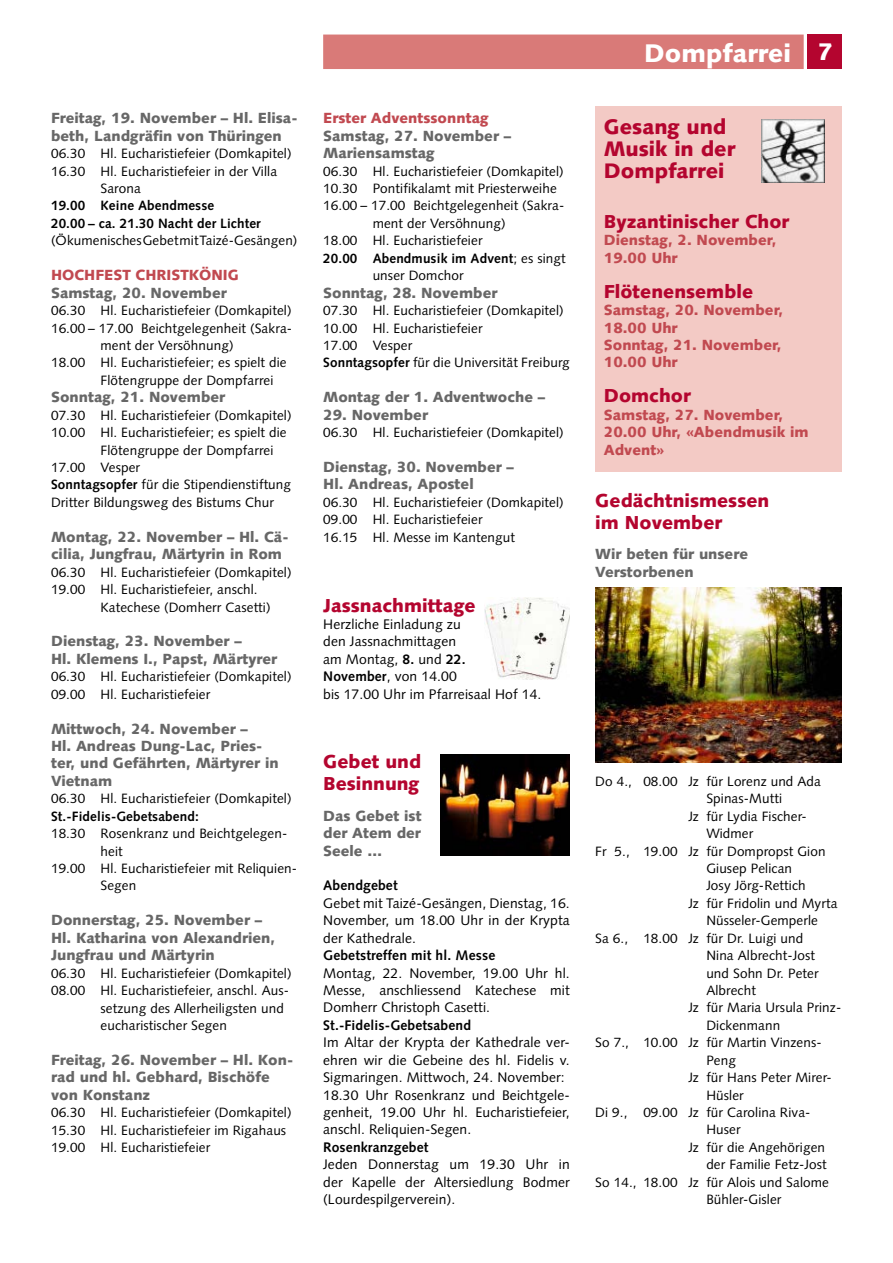
<style>
.page{position:relative;width:893px;height:1263px;background:#fff}
.page>*{position:absolute;margin:0;border:0;box-sizing:border-box;transform-origin:0 0}
.t1{font:900 25.5px "Syntax";color:#fff}
.t2{font:900 21px/22.5px "Syntax";color:#b4052f}
.t3{font:900 18.75px/21.8px "Syntax";color:#b4052f}
.t4{font:900 14.7px/17.4px "Syntax";color:#676767}
.t5{font:900 14.7px/17.4px "Syntax";color:#c14950}
.t6{font:13.8px/17.4px "Syntax";letter-spacing:.01em;color:#000;text-align:justify}
.t7{font:700 13.8px "Syntax";letter-spacing:.01em;color:#000}
.t8{font:13.5px/17.4px "Syntax";letter-spacing:.01em;color:#000}
.t9{font:700 13.5px/17.4px "Syntax";letter-spacing:.01em;color:#000}
.s1{font-weight:700}
.s2{font-weight:400}
.s3{font-size:24px}
</style>
<div class="page">
<div style="left:808px;top:35px;width:34px;height:34px;background:#b4052f"></div>
<div style="left:323px;top:35px;width:481px;height:34px;background:#d97a78"></div>
<img style="left:484px;top:597px;width:85px;height:82px">
<img style="left:441px;top:755px;width:129px;height:100px">
<div style="left:595px;top:106px;width:247px;height:366px;background:#f3cac5"></div>
<img style="left:761px;top:119px;width:64px;height:64px">
<img style="left:595px;top:588px;width:247px;height:175px">
<p class="t4" style="left:51px;top:110px;width:248px">Freitag, 19. November – Hl. Elisa&shy;beth, Landgräfin von Thüringen</p>
<p class="t8" style="left:51px;top:145px;width:242px">06.30 Hl. Eucharistiefeier (Domkapitel)</p>
<p class="t8" style="left:51px;top:162px;width:228px">16.30 Hl. Eucharistiefeier in der Villa</p>
<p class="t8" style="left:101px;top:180px;width:42px">Sarona</p>
<p class="t9" style="left:51px;top:197px;width:211px">19.00 Keine Abendmesse<br>20.00 – ca. 21.30 Nacht der Lichter</p>
<p class="t8" style="left:51px;top:232px;width:248px">(Ökumenisches Gebet mit Taizé-Gesängen)</p>
<p class="t5" style="left:51px;top:266px;width:189px">HOCHFEST CHRISTKÖNIG</p>
<p class="t4" style="left:51px;top:284px;width:177px">Samstag, 20. November</p>
<p class="t8" style="left:51px;top:302px;width:242px">06.30 Hl. Eucharistiefeier (Domkapitel)</p>
<p class="t8" style="left:51px;top:319px;width:243px">16.00 – 17.00 Beichtgelegenheit (Sakra-</p>
<p class="t8" style="left:101px;top:337px;width:134px">ment der Versöhnung)</p>
<p class="t8" style="left:51px;top:354px;width:237px">18.00 Hl. Eucharistiefeier; es spielt die</p>
<p class="t8" style="left:101px;top:371px;width:174px">Flötengruppe der Dompfarrei</p>
<p class="t4" style="left:51px;top:388px;width:176px">Sonntag, 21. November</p>
<p class="t8" style="left:51px;top:406px;width:242px">07.30 Hl. Eucharistiefeier (Domkapitel)</p>
<p class="t8" style="left:51px;top:424px;width:237px">10.00 Hl. Eucharistiefeier; es spielt die</p>
<p class="t8" style="left:101px;top:441px;width:174px">Flötengruppe der Dompfarrei</p>
<p class="t8" style="left:51px;top:459px;width:91px">17.00 Vesper</p>
<p class="t8" style="left:51px;top:476px;width:242px"><span class="s1">Sonntagsopfer</span> für die Stipendienstiftung</p>
<p class="t8" style="left:51px;top:493px;width:225px">Dritter Bildungsweg des Bistums Chur</p>
<p class="t4" style="left:51px;top:528px;width:239px">Montag, 22. November – Hl. Cä&shy;cilia, Jungfrau, Märtyrin in Rom</p>
<p class="t8" style="left:51px;top:563px;width:242px">06.30 Hl. Eucharistiefeier (Domkapitel)</p>
<p class="t8" style="left:51px;top:581px;width:208px">19.00 Hl. Eucharistiefeier, anschl.</p>
<p class="t8" style="left:101px;top:598px;width:172px">Katechese (Domherr Casetti)</p>
<p class="t4" style="left:51px;top:633px;width:228px">Dienstag, 23. November –<br>Hl. Klemens I., Papst, Märtyrer</p>
<p class="t8" style="left:51px;top:668px;width:242px">06.30 Hl. Eucharistiefeier (Domkapitel)<br>09.00 Hl. Eucharistiefeier</p>
<p class="t4" style="left:51px;top:720px;width:229px">Mittwoch, 24. November –<br>Hl. Andreas Dung-Lac, Pries&shy;ter, und Gefährten, Märtyrer in<br>Vietnam</p>
<p class="t8" style="left:51px;top:790px;width:242px">06.30 Hl. Eucharistiefeier (Domkapitel)</p>
<p class="t9" style="left:51px;top:807px;width:149px">St.-Fidelis-Gebetsabend:</p>
<p class="t8" style="left:51px;top:825px;width:238px">18.30 Rosenkranz und Beichtgelegen-</p>
<p class="t8" style="left:101px;top:842px;width:24px">heit</p>
<p class="t8" style="left:51px;top:860px;width:248px">19.00 Hl. Eucharistiefeier mit Reliquien-</p>
<p class="t8" style="left:101px;top:877px;width:37px">Segen</p>
<p class="t4" style="left:51px;top:911px;width:226px">Donnerstag, 25. November –<br>Hl. Katharina von Alexandrien,<br>Jungfrau und Märtyrin</p>
<p class="t8" style="left:51px;top:964px;width:242px">06.30 Hl. Eucharistiefeier (Domkapitel)</p>
<p class="t8" style="left:51px;top:982px;width:240px">08.00 Hl. Eucharistiefeier, anschl. Aus-</p>
<p class="t8" style="left:101px;top:999px;width:185px">setzung des Allerheiligsten und</p>
<p class="t8" style="left:101px;top:1016px;width:128px">eucharistischer Segen</p>
<p class="t4" style="left:51px;top:1051px;width:244px">Freitag, 26. November – Hl. Kon&shy;rad und hl. Gebhard, Bischöfe von Konstanz</p>
<p class="t8" style="left:51px;top:1104px;width:242px">06.30 Hl. Eucharistiefeier (Domkapitel)<br>15.30 Hl. Eucharistiefeier im Rigahaus<br>19.00 Hl. Eucharistiefeier</p>
<p class="t5" style="left:323px;top:110px;width:167px">Erster Adventssonntag</p>
<p class="t4" style="left:323px;top:127px;width:189px">Samstag, 27. November –<br>Mariensamstag</p>
<p class="t8" style="left:323px;top:162px;width:242px">06.30 Hl. Eucharistiefeier (Domkapitel)</p>
<p class="t8" style="left:323px;top:180px;width:235px">10.30 Pontifikalamt mit Priesterweihe</p>
<p class="t8" style="left:323px;top:197px;width:243px">16.00 – 17.00 Beichtgelegenheit (Sakra-</p>
<p class="t8" style="left:373px;top:215px;width:134px">ment der Versöhnung)</p>
<p class="t8" style="left:323px;top:232px;width:161px">18.00 Hl. Eucharistiefeier</p>
<p class="t9" style="left:323px;top:249px;width:244px">20.00 Abendmusik im Advent<span class="s2">; es singt</span></p>
<p class="t8" style="left:373px;top:267px;width:92px">unser Domchor</p>
<p class="t4" style="left:323px;top:284px;width:176px">Sonntag, 28. November</p>
<p class="t8" style="left:323px;top:302px;width:248px">07.30 Hl. Eucharistiefeier (Domkapitel)<br>10.00 Hl. Eucharistiefeier<br>17.00 Vesper<br><span class="s1">Sonntagsopfer</span> für die Universität Freiburg</p>
<p class="t4" style="left:323px;top:388px;width:224px">Montag der 1. Adventwoche –</p>
<p class="t4" style="left:323px;top:406px;width:106px">29. November</p>
<p class="t8" style="left:323px;top:424px;width:242px">06.30 Hl. Eucharistiefeier (Domkapitel)</p>
<p class="t4" style="left:323px;top:458px;width:192px">Dienstag, 30. November –<br>Hl. Andreas, Apostel</p>
<p class="t8" style="left:323px;top:494px;width:242px">06.30 Hl. Eucharistiefeier (Domkapitel)<br>09.00 Hl. Eucharistiefeier<br>16.15 Hl. Messe im Kantengut</p>
<h3 class="t3" style="left:323px;top:594px;width:154px">Jassnachmittage</h3>
<p class="t6" style="left:323px;top:615px;width:220px;text-align:left">Herzliche Einladung zu<br>den Jassnachmittagen<br>am Montag, <span class="s1">8.</span> und <span class="s1">22.<br>November</span>, von 14.00<br>bis 17.00 Uhr im Pfarreisaal Hof 14.</p>
<h3 class="t3" style="left:323px;top:751px;width:100px">Gebet und<br>Besinnung</h3>
<p class="t4" style="left:323px;top:807px;width:100px;text-align:justify">Das Gebet ist der Atem der Seele …</p>
<p class="t7" style="left:323px;top:878px;width:76px">Abendgebet</p>
<p class="t6" style="left:323px;top:894px;width:248px">Gebet mit Taizé-Gesängen, Dienstag, 16.<br>November, um 18.00 Uhr in der Krypta der Kathedrale.</p>
<p class="t7" style="left:323px;top:947px;width:174px">Gebetstreffen mit hl. Messe</p>
<p class="t6" style="left:323px;top:964px;width:248px">Montag, 22. November, 19.00 Uhr hl.<br>Messe, anschliessend Katechese mit Domherr Christoph Casetti.</p>
<p class="t7" style="left:323px;top:1017px;width:149px">St.-Fidelis-Gebetsabend</p>
<p class="t6" style="left:323px;top:1034px;width:248px;text-align:left">Im Altar der Krypta der Kathedrale ver&shy;ehren wir die Gebeine des hl. Fidelis v.<br>Sigmaringen. Mittwoch, 24. November:<br>18.30 Uhr Rosenkranz und Beichtgele&shy;genheit, 19.00 Uhr hl. Eucharistiefeier, anschl. Reliquien-Segen.</p>
<p class="t7" style="left:323px;top:1139px;width:107px">Rosenkranzgebet</p>
<p class="t6" style="left:323px;top:1156px;width:248px">Jeden Donnerstag um 19.30 Uhr in der Kapelle der Altersiedlung Bodmer (Lourdespilgerverein).</p>
<h1 class="t1" style="left:644px;top:38px;width:190px">Dompfarrei <span class="s3">7</span></h1>
<h2 class="t2" style="left:604px;top:115px;width:133px">Gesang und<br>Musik in der<br>Dompfarrei</h2>
<h3 class="t3" style="left:604px;top:211px;width:187px">Byzantinischer Chor</h3>
<p class="t5" style="left:604px;top:232px;width:174px">Dienstag, 2. November,<br>19.00 Uhr</p>
<h3 class="t3" style="left:604px;top:280px;width:151px">Flötenensemble</h3>
<p class="t5" style="left:604px;top:301px;width:181px">Samstag, 20. November,<br>18.00 Uhr<br>Sonntag, 21. November,<br>10.00 Uhr</p>
<h3 class="t3" style="left:604px;top:385px;width:88px">Domchor</h3>
<p class="t5" style="left:604px;top:406px;width:206px">Samstag, 27. November,<br>20.00 Uhr, «Abendmusik im<br>Advent»</p>
<h3 class="t3" style="left:595px;top:490px;width:175px">Gedächtnismessen im November</h3>
<p class="t4" style="left:595px;top:545px;width:154px">Wir beten für unsere<br>Verstorbenen</p>
<p class="t8" style="left:595px;top:772px;width:227px">Do 4., 08.00 Jz für Lorenz und Ada</p>
<p class="t8" style="left:706px;top:790px;width:77px">Spinas-Mutti</p>
<p class="t8" style="left:688px;top:807px;width:120px">Jz für Lydia Fischer-</p>
<p class="t8" style="left:706px;top:825px;width:48px">Widmer</p>
<p class="t8" style="left:595px;top:842px;width:232px">Fr 5., 19.00 Jz für Dompropst Gion</p>
<p class="t8" style="left:706px;top:860px;width:87px">Giusep Pelican</p>
<p class="t8" style="left:706px;top:877px;width:101px">Josy Jörg-Rettich</p>
<p class="t8" style="left:688px;top:894px;width:151px">Jz für Fridolin und Myrta</p>
<p class="t8" style="left:706px;top:912px;width:113px">Nüsseler-Gemperle</p>
<p class="t8" style="left:595px;top:929px;width:210px">Sa 6., 18.00 Jz für Dr. Luigi und</p>
<p class="t8" style="left:706px;top:947px;width:110px">Nina Albrecht-Jost</p>
<p class="t8" style="left:706px;top:964px;width:114px">und Sohn Dr. Peter</p>
<p class="t8" style="left:706px;top:982px;width:51px">Albrecht</p>
<p class="t8" style="left:688px;top:999px;width:154px">Jz für Maria Ursula Prinz-</p>
<p class="t8" style="left:706px;top:1016px;width:75px">Dickenmann</p>
<p class="t8" style="left:595px;top:1034px;width:228px">So 7., 10.00 Jz für Martin Vinzens-</p>
<p class="t8" style="left:706px;top:1051px;width:31px">Peng</p>
<p class="t8" style="left:688px;top:1069px;width:145px">Jz für Hans Peter Mirer-</p>
<p class="t8" style="left:706px;top:1086px;width:39px">Hüsler</p>
<p class="t8" style="left:595px;top:1104px;width:217px">Di 9., 09.00 Jz für Carolina Riva-</p>
<p class="t8" style="left:706px;top:1121px;width:36px">Huser</p>
<p class="t8" style="left:688px;top:1138px;width:138px">Jz für die Angehörigen</p>
<p class="t8" style="left:706px;top:1156px;width:122px">der Familie Fetz-Jost</p>
<p class="t8" style="left:595px;top:1173px;width:235px">So 14., 18.00 Jz für Alois und Salome</p>
<p class="t8" style="left:706px;top:1191px;width:77px">Bühler-Gisler</p>
</div>
